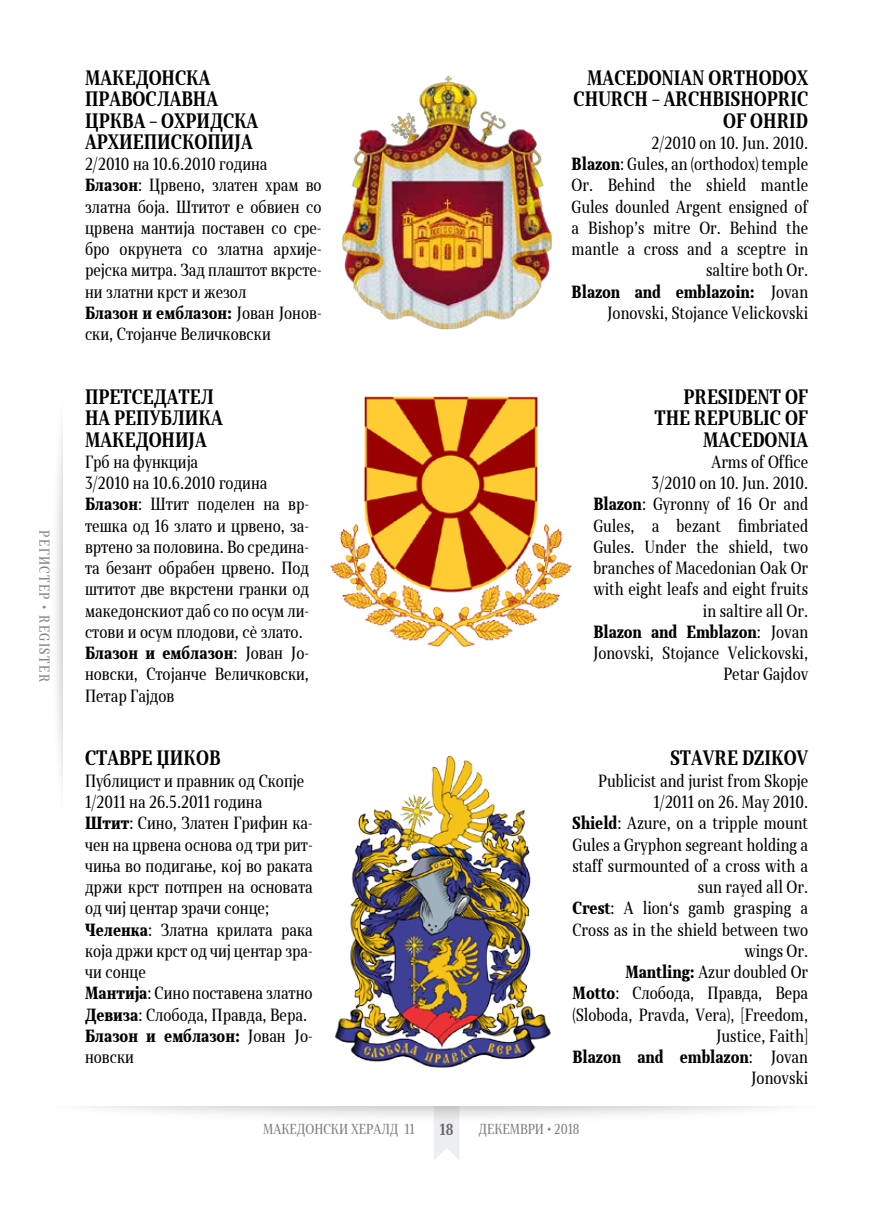
<style>
.page{position:relative;width:872px;height:1212px;background:#fff}
.page>*{position:absolute;margin:0;border:0;box-sizing:border-box;transform-origin:0 0}
.t1{font:700 19.5px/21.3px "Skola Serif Cn";color:#000}
.t2{font:16.5px/21.3px "Skola Serif Cn";color:#000}
.t3{font:700 15px "Skola Serif Cn";color:#68676c}
.t4{font:13.5px "Skola Serif Cn";color:#818084}
.t5{font:13.5px "Skola Serif Cn";letter-spacing:.1em;color:#818084}
.s1{font-weight:900}
</style>
<div class="page">
<img style="left:342px;top:75px;width:211px;height:255px">
<img style="left:330px;top:396px;width:242px;height:251px">
<img style="left:335px;top:755px;width:216px;height:313px">
<p class="t5" style="left:53px;top:530px;width:153px;rotate:90deg">РЕГИСТЕР • REGISTER</p>
<p class="t1" style="left:85px;top:67px;width:175px">МАКЕДОНСКА<br>ПРАВОСЛАВНА<br>ЦРКВА – ОХРИДСКА<br>АРХИЕПИСКОПИЈА</p>
<p class="t2" style="left:85px;top:153px;width:238px">2/2010 на 10.6.2010 година<br><span class="s1">Блазон</span>: Црвено, златен храм во златна боја. Штитот е обвиен со црвена мантија поставен со сре&shy;бро окрунета со златна архије&shy;рејска митра. Зад плаштот вкрсте&shy;ни златни крст и жезол<br><span class="s1">Блазон и емблазон:</span> Јован Јонов&shy;ски, Стојанче Величковски</p>
<p class="t1" style="left:85px;top:386px;width:139px">ПРЕТСЕДАТЕЛ<br>НА РЕПУБЛИКА<br>МАКЕДОНИЈА</p>
<p class="t2" style="left:85px;top:451px;width:225px">Грб на функција<br>3/2010 на 10.6.2010 година<br><span class="s1">Блазон</span>: Штит поделен на вр&shy;тешка од 16 злато и црвено, за&shy;вртено за половина. Во средина&shy;та безант обрабен црвено. Под штитот две вкрстени гранки од македонскиот даб со по осум ли&shy;стови и осум плодови, сè злато.<br><span class="s1">Блазон и емблазон</span>: Јован Јо&shy;новски, Стојанче Величковски,<br>Петар Гајдов</p>
<p class="t1" style="left:85px;top:747px;width:137px">СТАВРЕ ЏИКОВ</p>
<p class="t2" style="left:85px;top:770px;width:229px">Публицист и правник од Скопје<br>1/2011 на 26.5.2011 година<br><span class="s1">Штит</span>: Сино, Златен Грифин ка&shy;чен на црвена основа од три рит&shy;чиња во подигање, кој во раката држи крст потпрен на основата од чиј центар зрачи сонце;<br><span class="s1">Челенка</span>: Златна крилата рака која држи крст од чиј центар зра&shy;чи сонце<br><span class="s1">Мантија</span>: Сино поставена златно<br><span class="s1">Девиза</span>: Слобода, Правда, Вера.<br><span class="s1">Блазон и емблазон:</span> Јован Јо&shy;новски</p>
<p class="t1" style="left:573px;top:67px;width:236px;text-align:right">MACEDONIAN ORTHODOX<br>CHURCH – ARCHBISHOPRIC<br>OF OHRID</p>
<p class="t2" style="left:571px;top:132px;width:238px;text-align:right">2/2010 on 10. Jun. 2010.<br><span class="s1">Blazon</span>: Gules, an (orthodox) temple<br>Or. Behind the shield mantle<br>Gules dounled Argent ensigned of a Bishop’s mitre Or. Behind the mantle a cross and a sceptre in saltire both Or.<br><span class="s1">Blazon and emblazoin:</span> Jovan<br>Jonovski, Stojance Velickovski</p>
<p class="t1" style="left:654px;top:386px;width:155px;text-align:right">PRESIDENT OF<br>THE REPUBLIC OF<br>MACEDONIA</p>
<p class="t2" style="left:593px;top:451px;width:216px;text-align:right">Arms of Office<br>3/2010 on 10. Jun. 2010.<br><span class="s1">Blazon</span>: Gyronny of 16 Or and<br>Gules, a bezant fimbriated<br>Gules. Under the shield, two branches of Macedonian Oak Or with eight leafs and eight fruits in saltire all Or.<br><span class="s1">Blazon and Emblazon</span>: Jovan<br>Jonovski, Stojance Velickovski,<br>Petar Gajdov</p>
<p class="t1" style="left:670px;top:747px;width:139px">STAVRE DZIKOV</p>
<p class="t2" style="left:572px;top:770px;width:237px;text-align:right">Publicist and jurist from Skopje<br>1/2011 on 26. May 2010.<br><span class="s1">Shield</span>: Azure, on a tripple mount<br>Gules a Gryphon segreant holding a staff surmounted of a cross with a sun rayed all Or.<br><span class="s1">Crest</span>: A lion‘s gamb grasping a<br>Cross as in the shield between two wings Or.<br><span class="s1">Mantling:</span> Azur doubled Or<br><span class="s1">Motto</span>: Слобода, Правда, Вера (Sloboda, Pravda, Vera), [Freedom,<br>Justice, Faith]<br><span class="s1">Blazon and emblazon</span>: Jovan<br>Jonovski</p>
<p class="t4" style="left:263px;top:1121px;width:153px">МАКЕДОНСКИ ХЕРАЛД 11</p>
<p class="t3" style="left:439px;top:1120px;width:15px">18</p>
<p class="t4" style="left:478px;top:1121px;width:102px">ДЕКЕМВРИ • 2018</p>
</div>
